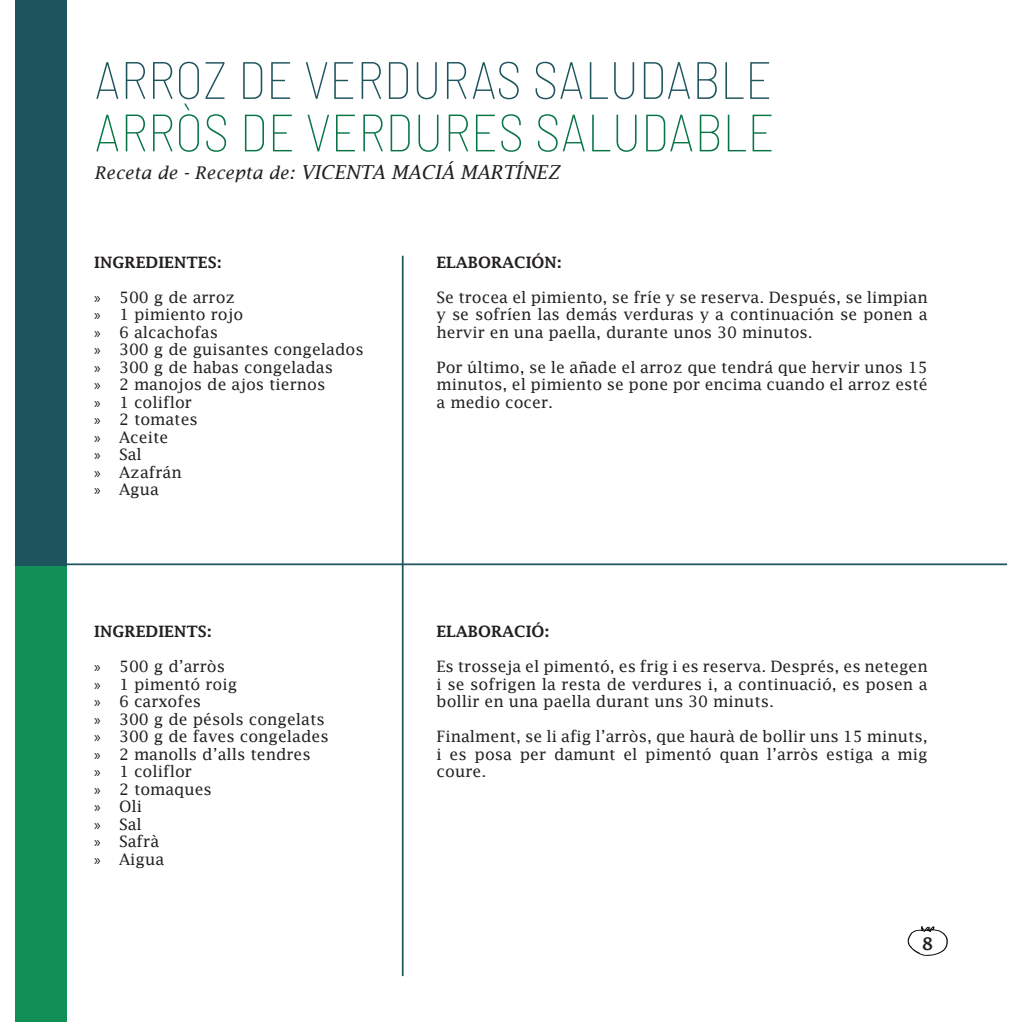
<style>
.page{position:relative;width:1022px;height:1022px;background:#fff}
.page>*{position:absolute;margin:0;border:0;box-sizing:border-box;transform-origin:0 0}
.t1{font:100 semi-condensed 52.5px "Barlow";color:#1e545e}
.t2{font:100 semi-condensed 52.5px "Barlow";color:#087545}
.t3{font:italic 19.25px "Lucida Fax";color:#231f20}
.t4{font:600 17.5px "Lucida Fax";color:#231f20}
.t5{font:15.75px/17.5px "Lucida Fax";color:#231f20;text-align:justify}
.t6{font:600 15.75px "Lucida Fax";color:#231f20}
.s1{font-size:17.5px}
.s2{font-family:"Myriad Pro"}
</style>
<div class="page">
<svg style="left:907px;top:926px;width:41px;height:30px"></svg>
<div style="left:15px;top:0;width:51px;height:567px;background:#1e545e"></div>
<div style="left:15px;top:567px;width:51px;height:455px;background:#109057"></div>
<hr style="left:15px;top:563px;width:992px;height:2px;background:#1e545e">
<hr style="left:402px;top:256px;width:2px;height:720px;background:#1e545e">
<p class="t1" style="left:94px;top:47px;width:679px">ARROZ DE VERDURAS SALUDABLE</p>
<p class="t2" style="left:94px;top:100px;width:682px">ARRÒS DE VERDURES SALUDABLE</p>
<p class="t3" style="left:94px;top:162px;width:467px"><span class="s1">Receta de - Recepta de:</span> VICENTA MACIÁ MARTÍNEZ</p>
<p class="t6" style="left:94px;top:253px;width:129px">INGREDIENTES:</p>
<p class="t5" style="left:94px;top:288px;width:143px"><span class="s2">»</span> 500 g de arroz</p>
<p class="t5" style="left:94px;top:306px;width:151px"><span class="s2">»</span> 1 pimiento rojo</p>
<p class="t5" style="left:94px;top:323px;width:125px"><span class="s2">»</span> 6 alcachofas</p>
<p class="t5" style="left:94px;top:341px;width:271px"><span class="s2">»</span> 300 g de guisantes congelados</p>
<p class="t5" style="left:94px;top:358px;width:240px"><span class="s2">»</span> 300 g de habas congeladas</p>
<p class="t5" style="left:94px;top:376px;width:233px"><span class="s2">»</span> 2 manojos de ajos tiernos</p>
<p class="t5" style="left:94px;top:393px;width:99px"><span class="s2">»</span> 1 coliflor</p>
<p class="t5" style="left:94px;top:411px;width:105px"><span class="s2">»</span> 2 tomates</p>
<p class="t5" style="left:94px;top:428px;width:75px"><span class="s2">»</span> Aceite</p>
<p class="t5" style="left:94px;top:446px;width:49px"><span class="s2">»</span> Sal</p>
<p class="t5" style="left:94px;top:463px;width:89px"><span class="s2">»</span> Azafrán</p>
<p class="t5" style="left:94px;top:481px;width:66px"><span class="s2">»</span> Agua</p>
<p class="t6" style="left:94px;top:623px;width:119px">INGREDIENTS:</p>
<p class="t5" style="left:94px;top:658px;width:132px"><span class="s2">»</span> 500 g d’arròs</p>
<p class="t5" style="left:94px;top:675px;width:144px"><span class="s2">»</span> 1 pimentó roig</p>
<p class="t5" style="left:94px;top:693px;width:109px"><span class="s2">»</span> 6 carxofes</p>
<p class="t5" style="left:94px;top:710px;width:232px"><span class="s2">»</span> 300 g de pésols congelats</p>
<p class="t5" style="left:94px;top:728px;width:236px"><span class="s2">»</span> 300 g de faves congelades</p>
<p class="t5" style="left:94px;top:745px;width:218px"><span class="s2">»</span> 2 manolls d’alls tendres</p>
<p class="t5" style="left:94px;top:763px;width:99px"><span class="s2">»</span> 1 coliflor</p>
<p class="t5" style="left:94px;top:780px;width:119px"><span class="s2">»</span> 2 tomaques</p>
<p class="t5" style="left:94px;top:798px;width:49px"><span class="s2">»</span> Oli</p>
<p class="t5" style="left:94px;top:815px;width:49px"><span class="s2">»</span> Sal</p>
<p class="t5" style="left:94px;top:833px;width:66px"><span class="s2">»</span> Safrà</p>
<p class="t5" style="left:94px;top:850px;width:71px"><span class="s2">»</span> Aigua</p>
<p class="t6" style="left:437px;top:253px;width:127px">ELABORACIÓN:</p>
<p class="t5" style="left:437px;top:288px;width:493px">Se trocea el pimiento, se fríe y se reserva. Después, se limpian y se sofríen las demás verduras y a continuación se ponen a hervir en una paella, durante unos 30 minutos.</p>
<p class="t5" style="left:437px;top:358px;width:493px">Por último, se le añade el arroz que tendrá que hervir unos 15 minutos, el pimiento se pone por encima cuando el arroz esté a medio cocer.</p>
<p class="t6" style="left:437px;top:623px;width:115px">ELABORACIÓ:</p>
<p class="t5" style="left:437px;top:658px;width:493px">Es trosseja el pimentó, es frig i es reserva. Després, es netegen i se sofrigen la resta de verdures i, a continuació, es posen a bollir en una paella durant uns 30 minuts.</p>
<p class="t5" style="left:437px;top:728px;width:493px">Finalment, se li afig l’arròs, que haurà de bollir uns 15 minuts, i es posa per damunt el pimentó quan l’arròs estiga a mig coure.</p>
<p class="t4" style="left:922px;top:934px;width:13px">8</p>
</div>
